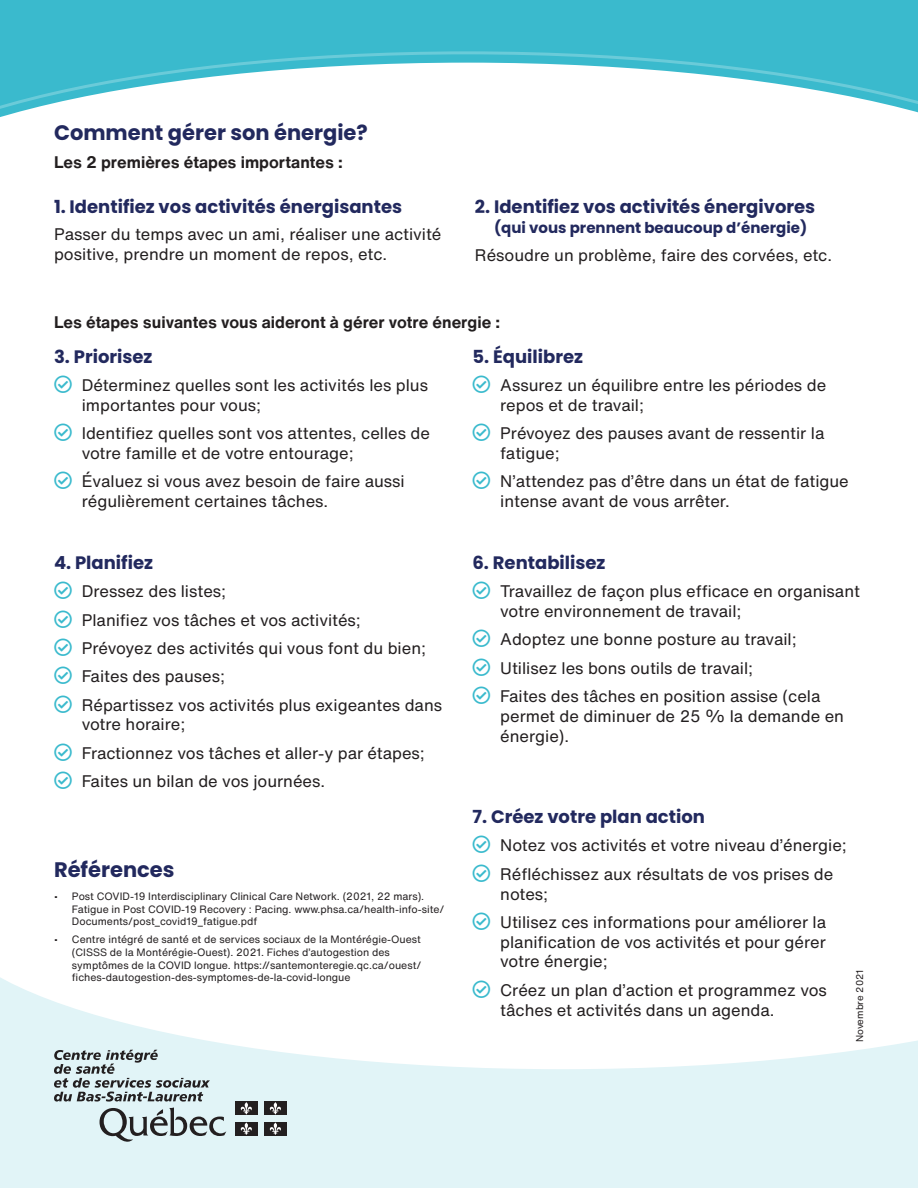
<style>
.page{position:relative;width:918px;height:1188px;background:#fff}
.page>*{position:absolute;margin:0;border:0;box-sizing:border-box;transform-origin:0 0}
.t1{font:700 21px "Poppins";color:#22295e}
.t2{font:700 18px "Poppins";color:#22295e}
.t3{font:16.5px/19.8px "Helvetica Now Text";color:#231f20}
.t4{font:700 16.5px "Helvetica Now Text";color:#231f20}
.t5{font:700 15px "Poppins";color:#22295e}
.t6{font:10.5px/12.6px "Helvetica Now Text";color:#231f20}
.t7{font:9.75px "Helvetica Now Text";color:#231f20}
</style>
<div class="page">
<div style="left:0;top:943px;width:918px;height:245px;background:#e1f4f7"></div>
<svg style="left:0;top:943px;width:918px;height:126px;fill:#fff"></svg>
<div style="left:0;top:0;width:918px;height:220px;background:#3abacd"></div>
<svg style="left:0;top:51px;width:918px;height:169px"></svg>
<svg style="left:54px;top:1050px;width:172px;height:92px"></svg>
<div style="left:235px;top:1101px;width:23px;height:14px;background:#231f20"></div>
<svg style="left:240px;top:1102px;width:12px;height:13px"></svg>
<div style="left:264px;top:1101px;width:23px;height:14px;background:#231f20"></div>
<svg style="left:269px;top:1102px;width:12px;height:13px"></svg>
<div style="left:235px;top:1122px;width:23px;height:13px;background:#231f20"></div>
<svg style="left:240px;top:1122px;width:12px;height:13px"></svg>
<div style="left:264px;top:1122px;width:23px;height:13px;background:#231f20"></div>
<svg style="left:269px;top:1122px;width:12px;height:13px"></svg>
<svg style="left:473px;top:980px;width:17px;height:18px"></svg>
<p class="t1" style="left:54px;top:121px;width:315px">Comment gérer son énergie?</p>
<p class="t4" style="left:54px;top:149px;width:290px">Les 2 premières étapes importantes :</p>
<p class="t2" style="left:54px;top:197px;width:350px">1. Identifiez vos activités énergisantes</p>
<p class="t3" style="left:54px;top:224px;width:389px">Passer du temps avec un ami, réaliser une activité positive, prendre un moment de repos, etc.</p>
<p class="t2" style="left:475px;top:197px;width:342px">2. Identifiez vos activités énergivores</p>
<p class="t5" style="left:494px;top:219px;width:315px">(qui vous prennent beaucoup d’énergie)</p>
<p class="t3" style="left:475px;top:245px;width:359px">Résoudre un problème, faire des corvées, etc.</p>
<p class="t4" style="left:54px;top:309px;width:448px">Les étapes suivantes vous aideront à gérer votre énergie :</p>
<p class="t2" style="left:54px;top:346px;width:100px">3. Priorisez</p>
<p class="t3" style="left:82px;top:375px;width:348px">Déterminez quelles sont les activités les plus importantes pour vous;</p>
<p class="t3" style="left:82px;top:423px;width:350px">Identifiez quelles sont vos attentes, celles de votre famille et de votre entourage;</p>
<p class="t3" style="left:82px;top:471px;width:325px">Évaluez si vous avez besoin de faire aussi régulièrement certaines tâches.</p>
<p class="t2" style="left:54px;top:552px;width:101px">4. Planifiez</p>
<p class="t3" style="left:82px;top:577px;width:362px;line-height:28.3px">Dressez des listes;<br>Planifiez vos tâches et vos activités;<br>Prévoyez des activités qui vous font du bien; Faites des pauses;<br>Répartissez vos activités plus exigeantes dans</p>
<p class="t3" style="left:82px;top:710px;width:345px;line-height:28.3px">votre horaire;<br>Fractionnez vos tâches et aller-y par étapes;<br>Faites un bilan de vos journées.</p>
<p class="t1" style="left:54px;top:858px;width:122px">Références</p>
<p class="t6" style="left:72px;top:890px;width:374px;text-indent:-18px">• Post COVID-19 Interdisciplinary Clinical Care Network. (2021, 22 mars).<br>Fatigue in Post COVID-19 Recovery : Pacing. www.phsa.ca/health-info-site/<br>Documents/post_covid19_fatigue.pdf</p>
<p class="t6" style="left:72px;top:933px;width:351px;text-indent:-18px">• Centre intégré de santé et de services sociaux de la Montérégie-Ouest (CISSS de la Montérégie-Ouest). 2021. Fiches d’autogestion des symptômes de la COVID longue. https://santemonteregie.qc.ca/ouest/ fiches-dautogestion-des-symptomes-de-la-covid-longue</p>
<p class="t2" style="left:472px;top:346px;width:112px">5. Équilibrez</p>
<p class="t3" style="left:500px;top:375px;width:328px">Assurez un équilibre entre les périodes de repos et de travail;</p>
<p class="t3" style="left:500px;top:423px;width:326px">Prévoyez des pauses avant de ressentir la fatigue;</p>
<p class="t3" style="left:500px;top:471px;width:350px">N’attendez pas d’être dans un état de fatigue intense avant de vous arrêter.</p>
<p class="t2" style="left:472px;top:552px;width:135px">6. Rentabilisez</p>
<p class="t3" style="left:500px;top:581px;width:361px">Travaillez de façon plus efficace en organisant votre environnement de travail;</p>
<p class="t3" style="left:500px;top:625px;width:322px;line-height:28.3px">Adoptez une bonne posture au travail;<br>Utilisez les bons outils de travail;<br>Faites des tâches en position assise (cela</p>
<p class="t3" style="left:500px;top:706px;width:345px">permet de diminuer de 25 % la demande en énergie).</p>
<p class="t2" style="left:472px;top:806px;width:234px">7. Créez votre plan action</p>
<p class="t3" style="left:500px;top:831px;width:348px;line-height:28.3px">Notez vos activités et votre niveau d’énergie;<br>Réfléchissez aux résultats de vos prises de</p>
<p class="t3" style="left:500px;top:879px;width:327px;line-height:28.3px">notes;<br>Utilisez ces informations pour améliorer la</p>
<p class="t3" style="left:500px;top:931px;width:327px">planification de vos activités et pour gérer votre énergie;</p>
<p class="t3" style="left:500px;top:980px;width:328px">Créez un plan d’action et programmez vos tâches et activités dans un agenda.</p>
<p class="t7" style="left:853px;top:1042px;width:74px;rotate:-90deg">Novembre 2021</p>
</div>
